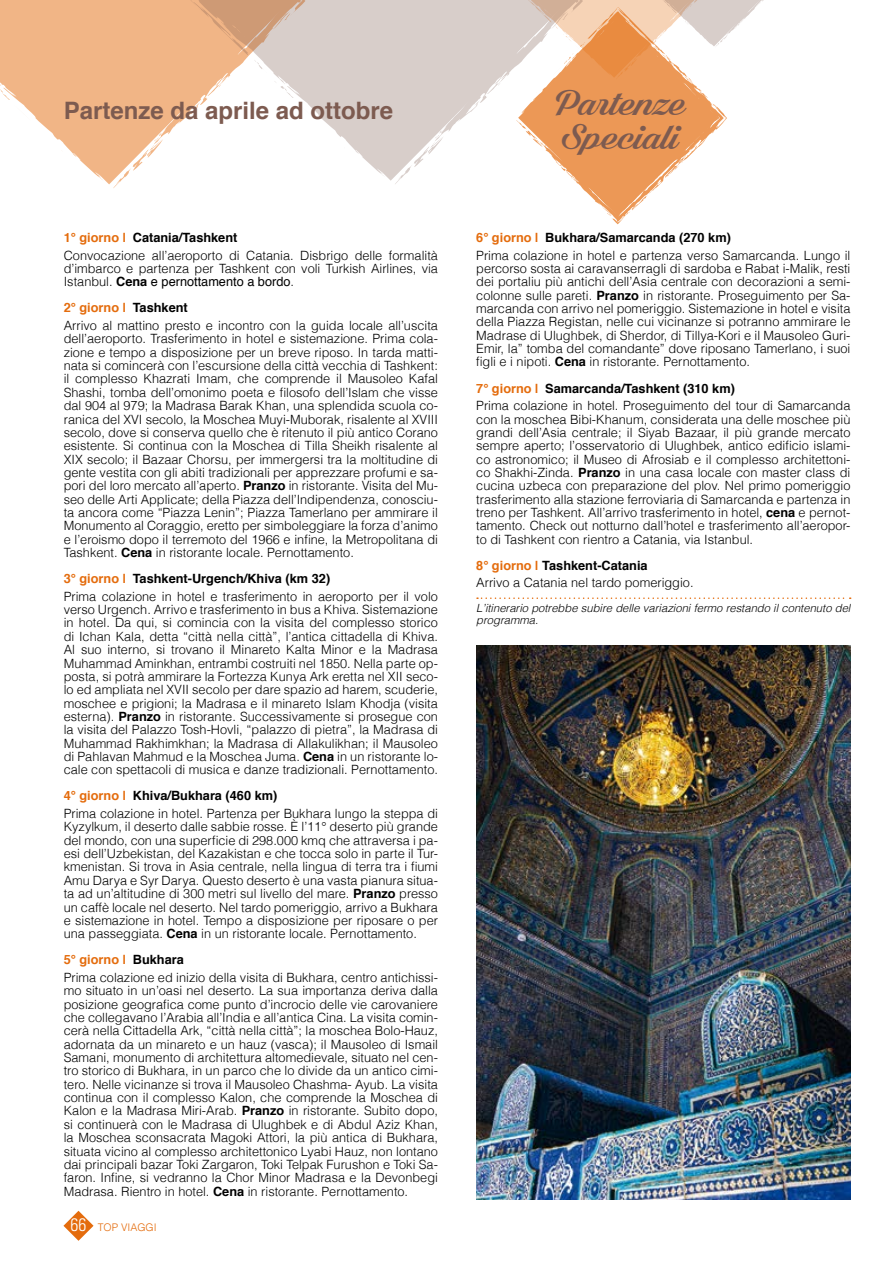
<style>
.page{position:relative;width:893px;height:1263px;background:#fff}
.page>*{position:absolute;margin:0;border:0;box-sizing:border-box;transform-origin:0 0}
.t1{font:39px/34.5px "Shaded Larch PERSONALUSEONLY";color:#7d5b50;scale:1.05 1}
.t2{font:700 24px "Helvetica";color:#7d5b50}
.t3{font:300 12.75px/13.4px "Helvetica";color:#000}
.t4{font:italic 300 11.25px/12px "Helvetica";color:#000}
.t5{font:300 10.5px "Helvetica";color:#e46c0d}
.s1{font-weight:700;color:#e46c0d}
.s2{font-weight:700}
.s3{font-weight:400}
.s4{font-family:"Univers LT Std";font-stretch:condensed;font-size:18px;color:#fff}
</style>
<div class="page">
<svg style="left:63px;top:1211px;width:31px;height:30px"></svg>
<img style="left:476px;top:645px;width:374px;height:554px">
<svg style="left:477px;top:597px;width:374px;height:2px"></svg>
<svg style="left:0;top:0;width:198px;height:182px;fill:#f1b586"></svg>
<svg style="left:113px;top:133px;width:50px;height:55px"></svg>
<svg style="left:0;top:84px;width:33px;height:38px"></svg>
<svg style="left:89px;top:161px;width:15px;height:13px"></svg>
<svg style="left:198px;top:0;width:318px;height:179px;fill:#d8ceca"></svg>
<svg style="left:395px;top:130px;width:49px;height:54px"></svg>
<svg style="left:191px;top:0;width:102px;height:74px;background:#e0b596"></svg>
<svg style="left:274px;top:81px;width:42px;height:39px"></svg>
<svg style="left:371px;top:158px;width:14px;height:12px"></svg>
<svg style="left:516px;top:0;width:248px;height:224px"></svg>
<h2 class="t2" style="left:64px;top:91px;width:331px">Partenze da aprile ad ottobre</h2>
<p class="t3" style="left:64px;top:229px;width:376px;line-height:17.5px"><span class="s1">1° giorno |</span> <span class="s2">Catania/Tashkent<br></span>Convocazione all’aeroporto di Catania. Disbrigo delle formalità</p>
<p class="t3" style="left:64px;top:262px;width:376px">d’imbarco e partenza per Tashkent con voli Turkish Airlines, via<br>Istanbul. <span class="s2">Cena</span> <span class="s3">e pernottamento a bordo</span>.</p>
<p class="t3" style="left:64px;top:299px;width:376px;line-height:17.5px"><span class="s1">2° giorno |</span> <span class="s2">Tashkent<br></span>Arrivo al mattino presto e incontro con la guida locale all’uscita</p>
<p class="t3" style="left:64px;top:332px;width:376px;text-align:justify">dell’aeroporto. Trasferimento in hotel e sistemazione. Prima cola&shy;zione e tempo a disposizione per un breve riposo. In tarda matti&shy;nata si comincerà con l’escursione della città vecchia di Tashkent: il complesso Khazrati Imam, che comprende il Mausoleo Kafal Shashi, tomba dell’omonimo poeta e filosofo dell’Islam che visse dal 904 al 979; la Madrasa Barak Khan, una splendida scuola co&shy;ranica del XVI secolo, la Moschea Muyi-Muborak, risalente al XVIII secolo, dove si conserva quello che è ritenuto il più antico Corano esistente. Si continua con la Moschea di Tilla Sheikh risalente al XIX secolo; il Bazaar Chorsu, per immergersi tra la moltitudine di gente vestita con gli abiti tradizionali per apprezzare profumi e sa&shy;pori del loro mercato all’aperto. <span class="s2">Pranzo</span> in ristorante. Visita del Mu&shy;seo delle Arti Applicate; della Piazza dell’Indipendenza, conosciu&shy;ta ancora come “Piazza Lenin”; Piazza Tamerlano per ammirare il Monumento al Coraggio, eretto per simboleggiare la forza d’animo e l’eroismo dopo il terremoto del 1966 e infine, la Metropolitana di Tashkent. <span class="s2">Cena</span> in ristorante locale. Pernottamento.</p>
<p class="t3" style="left:64px;top:570px;width:376px;line-height:17.5px"><span class="s1">3° giorno |</span> <span class="s2">Tashkent-Urgench/Khiva (km 32)<br></span>Prima colazione in hotel e trasferimento in aeroporto per il volo</p>
<p class="t3" style="left:64px;top:603px;width:376px;text-align:justify">verso Urgench. Arrivo e trasferimento in bus a Khiva. Sistemazione in hotel. Da qui, si comincia con la visita del complesso storico di Ichan Kala, detta “città nella città”, l’antica cittadella di Khiva.<br>Al suo interno, si trovano il Minareto Kalta Minor e la Madrasa Muhammad Aminkhan, entrambi costruiti nel 1850. Nella parte op&shy;posta, si potrà ammirare la Fortezza Kunya Ark eretta nel XII seco&shy;lo ed ampliata nel XVII secolo per dare spazio ad harem, scuderie, moschee e prigioni; la Madrasa e il minareto Islam Khodja (visita esterna). <span class="s2">Pranzo</span> in ristorante. Successivamente si prosegue con la visita del Palazzo Tosh-Hovli, “palazzo di pietra”, la Madrasa di Muhammad Rakhimkhan; la Madrasa di Allakulikhan; il Mausoleo di Pahlavan Mahmud e la Moschea Juma. <span class="s2">Cena</span> in un ristorante lo&shy;cale con spettacoli di musica e danze tradizionali. Pernottamento.</p>
<p class="t3" style="left:64px;top:787px;width:376px;line-height:17.5px"><span class="s1">4° giorno |</span> <span class="s2">Khiva/Bukhara (460 km)<br></span>Prima colazione in hotel. Partenza per Bukhara lungo la steppa di</p>
<p class="t3" style="left:64px;top:820px;width:376px;text-align:justify">Kyzylkum, il deserto dalle sabbie rosse. È l’11° deserto più grande del mondo, con una superficie di 298.000 kmq che attraversa i pa&shy;esi dell’Uzbekistan, del Kazakistan e che tocca solo in parte il Tur&shy;kmenistan. Si trova in Asia centrale, nella lingua di terra tra i fiumi Amu Darya e Syr Darya. Questo deserto è una vasta pianura situa&shy;ta ad un’altitudine di 300 metri sul livello del mare. <span class="s2">Pranzo</span> presso un caffè locale nel deserto. Nel tardo pomeriggio, arrivo a Bukhara e sistemazione in hotel. Tempo a disposizione per riposare o per una passeggiata. <span class="s2">Cena</span> in un ristorante locale. Pernottamento.</p>
<p class="t3" style="left:64px;top:951px;width:376px;line-height:17.5px"><span class="s1">5° giorno |</span> <span class="s2">Bukhara<br></span>Prima colazione ed inizio della visita di Bukhara, centro antichissi-</p>
<p class="t3" style="left:64px;top:984px;width:376px;text-align:justify">mo situato in un’oasi nel deserto. La sua importanza deriva dalla posizione geografica come punto d’incrocio delle vie carovaniere che collegavano l’Arabia all’India e all’antica Cina. La visita comin&shy;cerà nella Cittadella Ark, “città nella città”; la moschea Bolo-Hauz, adornata da un minareto e un hauz (vasca); il Mausoleo di Ismail Samani, monumento di architettura altomedievale, situato nel cen&shy;tro storico di Bukhara, in un parco che lo divide da un antico cimi&shy;tero. Nelle vicinanze si trova il Mausoleo Chashma- Ayub. La visita continua con il complesso Kalon, che comprende la Moschea di Kalon e la Madrasa Miri-Arab. <span class="s2">Pranzo</span> in ristorante. Subito dopo, si continuerà con le Madrasa di Ulughbek e di Abdul Aziz Khan, la Moschea sconsacrata Magoki Attori, la più antica di Bukhara, situata vicino al complesso architettonico Lyabi Hauz, non lontano dai principali bazar Toki Zargaron, Toki Telpak Furushon e Toki Sa&shy;faron. Infine, si vedranno la Chor Minor Madrasa e la Devonbegi Madrasa. Rientro in hotel. <span class="s2">Cena</span> in ristorante. Pernottamento.</p>
<p class="t5" style="left:71px;top:1221px;width:88px"><span class="s4">66</span> TOP VIAGGI</p>
<h1 class="t1" style="left:555px;top:86px;width:126px">Partenze<br>Speciali</h1>
<p class="t3" style="left:476px;top:229px;width:376px;line-height:17.5px"><span class="s1">6° giorno |</span> <span class="s2">Bukhara/Samarcanda (270 km)<br></span>Prima colazione in hotel e partenza verso Samarcanda. Lungo il</p>
<p class="t3" style="left:476px;top:262px;width:376px;text-align:justify">percorso sosta ai caravanserragli di sardoba e Rabat i-Malik, resti dei portaliu più antichi dell’Asia centrale con decorazioni a semi&shy;colonne sulle pareti. <span class="s2">Pranzo</span> in ristorante. Proseguimento per Sa&shy;marcanda con arrivo nel pomeriggio. Sistemazione in hotel e visita della Piazza Registan, nelle cui vicinanze si potranno ammirare le Madrase di Ulughbek, di Sherdor, di Tillya-Kori e il Mausoleo Guri-Emir, la” tomba del comandante” dove riposano Tamerlano, i suoi figli e i nipoti. <span class="s2">Cena</span> in ristorante. Pernottamento.</p>
<p class="t3" style="left:476px;top:379px;width:376px;line-height:17.5px"><span class="s1">7° giorno |</span> <span class="s2">Samarcanda/Tashkent (310 km)<br></span>Prima colazione in hotel. Proseguimento del tour di Samarcanda</p>
<p class="t3" style="left:476px;top:412px;width:376px;text-align:justify">con la moschea Bibi-Khanum, considerata una delle moschee più grandi dell’Asia centrale; il Siyab Bazaar, il più grande mercato sempre aperto; l’osservatorio di Ulughbek, antico edificio islami&shy;co astronomico; il Museo di Afrosiab e il complesso architettoni&shy;co Shakhi-Zinda. <span class="s2">Pranzo</span> in una casa locale con master class di cucina uzbeca con preparazione del plov. Nel primo pomeriggio trasferimento alla stazione ferroviaria di Samarcanda e partenza in treno per Tashkent. All’arrivo trasferimento in hotel, <span class="s2">cena</span> e pernot&shy;tamento. Check out notturno dall’hotel e trasferimento all’aeropor&shy;to di Tashkent con rientro a Catania, via Istanbul.</p>
<p class="t3" style="left:476px;top:556px;width:219px;line-height:17.5px"><span class="s1">8° giorno |</span> <span class="s2">Tashkent-Catania<br></span>Arrivo a Catania nel tardo pomeriggio.</p>
<p class="t4" style="left:476px;top:601px;width:376px">L’itinerario potrebbe subire delle variazioni fermo restando il contenuto del programma.</p>
</div>
